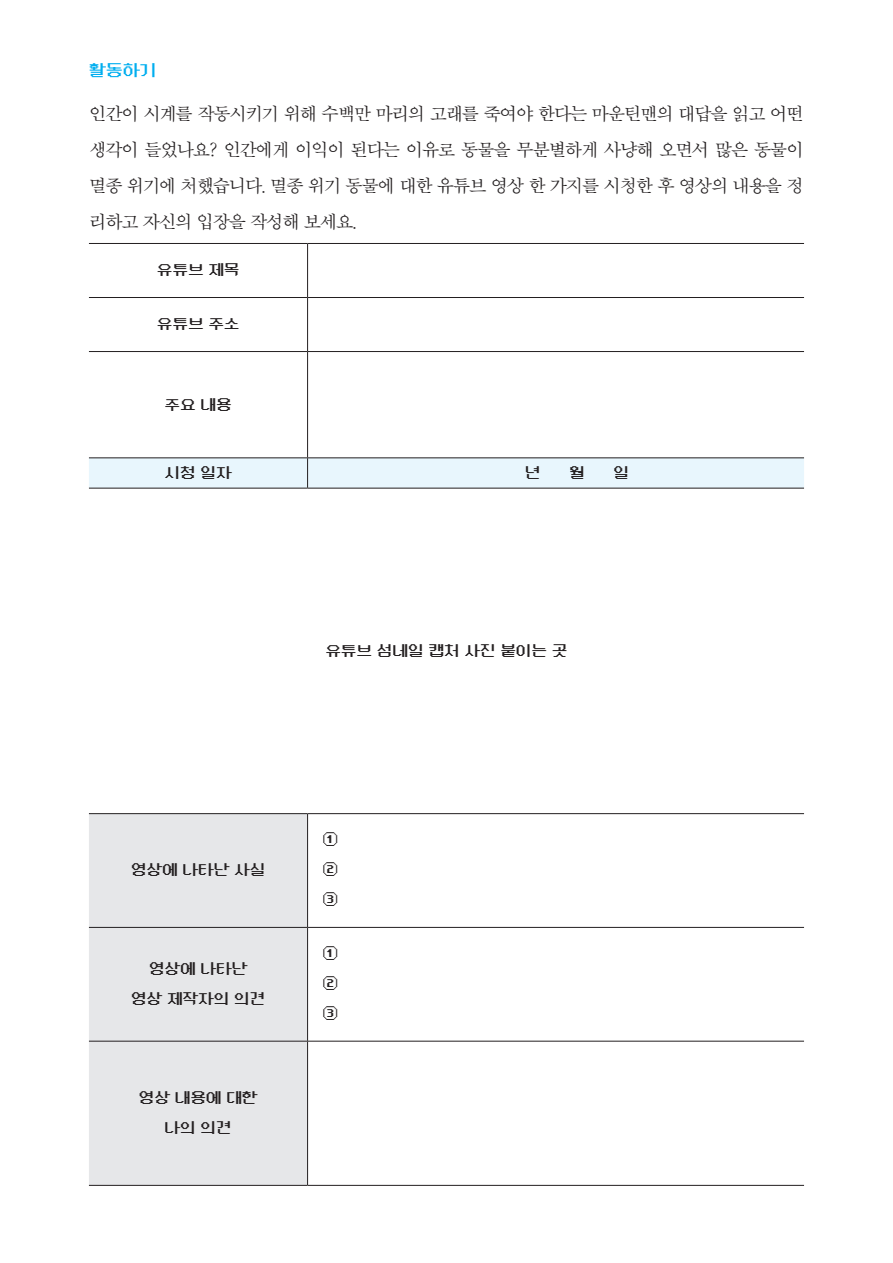
<style>
.page{position:relative;width:893px;height:1263px;background:#fff}
.page>*{position:absolute;margin:0;border:0;box-sizing:border-box;transform-origin:0 0}
.t1{font:18px/36px "SMSS Myung Jo 10 Std";letter-spacing:-.105em;color:#231f20;text-align:justify}
.t2{font:17.25px "Neo Dunggeunmo Pro";color:#00aeef}
.t3{font:15.75px/30px "Neo Dunggeunmo Pro";letter-spacing:-.01em;color:#231f20;text-align:justify}
</style>
<div class="page">
<div style="left:89px;top:458px;width:715px;height:30px;background:#e8f6fd"></div>
<div style="left:89px;top:814px;width:218px;height:371px;background:#e6e7e9"></div>
<hr style="left:89px;top:243px;width:219px;height:1px;background:#231f20">
<hr style="left:308px;top:243px;width:496px;height:1px;background:#231f20">
<hr style="left:89px;top:297px;width:219px;height:1px;background:#231f20">
<hr style="left:308px;top:297px;width:496px;height:1px;background:#231f20">
<hr style="left:89px;top:351px;width:219px;height:1px;background:#231f20">
<hr style="left:308px;top:351px;width:496px;height:1px;background:#231f20">
<hr style="left:89px;top:457px;width:219px;height:1px;background:#231f20">
<hr style="left:308px;top:457px;width:496px;height:1px;background:#231f20">
<hr style="left:89px;top:488px;width:219px;height:1px;background:#231f20">
<hr style="left:308px;top:488px;width:496px;height:1px;background:#231f20">
<hr style="left:89px;top:813px;width:219px;height:1px;background:#231f20">
<hr style="left:308px;top:813px;width:496px;height:1px;background:#231f20">
<hr style="left:89px;top:927px;width:219px;height:1px;background:#231f20">
<hr style="left:308px;top:927px;width:496px;height:1px;background:#231f20">
<hr style="left:89px;top:1041px;width:219px;height:1px;background:#231f20">
<hr style="left:308px;top:1041px;width:496px;height:1px;background:#231f20">
<hr style="left:89px;top:1185px;width:219px;height:1px;background:#231f20">
<hr style="left:308px;top:1185px;width:496px;height:1px;background:#231f20">
<hr style="left:307px;top:244px;width:1px;height:53px;background:#231f20">
<hr style="left:307px;top:298px;width:1px;height:53px;background:#231f20">
<hr style="left:307px;top:352px;width:1px;height:105px;background:#231f20">
<hr style="left:307px;top:458px;width:1px;height:30px;background:#231f20">
<hr style="left:307px;top:814px;width:1px;height:113px;background:#231f20">
<hr style="left:307px;top:928px;width:1px;height:113px;background:#231f20">
<hr style="left:307px;top:1041px;width:1px;height:144px;background:#231f20">
<p class="t2" style="left:89px;top:62px;width:69px">활동하기</p>
<p class="t1" style="left:89px;top:96px;width:717px">인간이 시계를 작동시키기 위해 수백만 마리의 고래를 죽여야 한다는 마운틴맨의 대답을 읽고 어떤 생각이 들었나요? 인간에게 이익이 된다는 이유로 동물을 무분별하게 사냥해 오면서 많은 동물이 멸종 위기에 처했습니다. 멸종 위기 동물에 대한 유튜브 영상 한 가지를 시청한 후 영상의 내용을 정 리하고 자신의 입장을 작성해 보세요.</p>
<p class="t3" style="left:157px;top:255px;width:84px">유튜브 제목</p>
<p class="t3" style="left:157px;top:309px;width:84px">유튜브 주소</p>
<p class="t3" style="left:165px;top:390px;width:69px">주요 내용</p>
<p class="t3" style="left:165px;top:458px;width:69px">시청 일자</p>
<p class="t3" style="left:525px;top:458px;width:17px">년</p>
<p class="t3" style="left:569px;top:458px;width:17px">월</p>
<p class="t3" style="left:614px;top:458px;width:17px">일</p>
<p class="t3" style="left:325px;top:636px;width:244px">유튜브 섬네일 캡처 사진 붙이는 곳</p>
<p class="t3" style="left:131px;top:855px;width:136px">영상에 나타난 사실</p>
<p class="t3" style="left:131px;top:954px;width:136px;text-align:center">영상에 나타난<br>영상 제작자의 의견</p>
<p class="t3" style="left:139px;top:1083px;width:120px;text-align:center">영상 내용에 대한 나의 의견</p>
<p class="t3" style="left:322px;top:825px;width:17px">①<br>②<br>③</p>
<p class="t3" style="left:322px;top:939px;width:17px">①<br>②<br>③</p>
</div>
